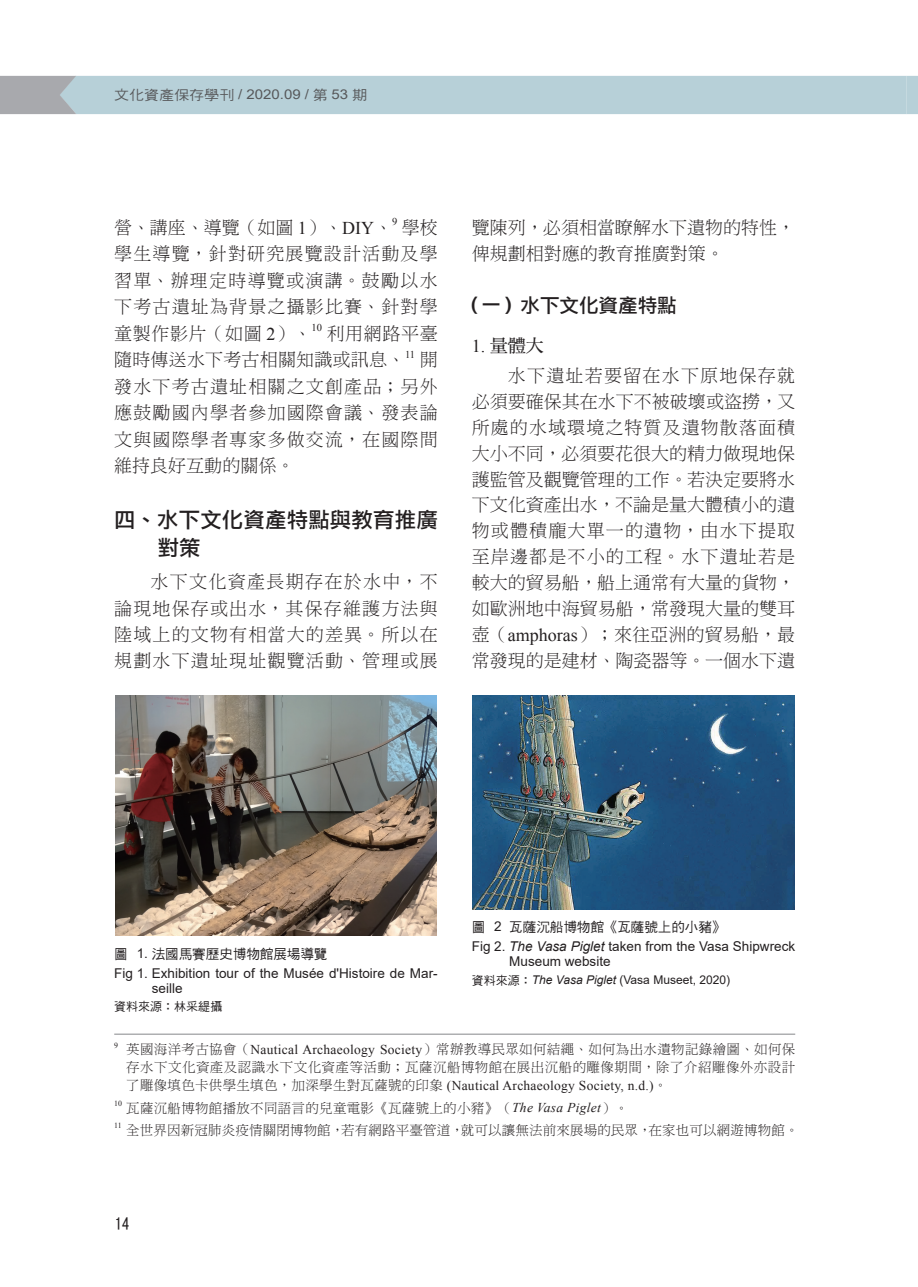
<style>
.page{position:relative;width:918px;height:1287px;background:#fff}
.page>*{position:absolute;margin:0;border:0;box-sizing:border-box;transform-origin:0 0}
.t1{font:21.3px/28px "DF Li Hei Md HK BF";letter-spacing:.015em;color:#231f20}
.t2{font:19.35px "DF Li Hei Md HK BF";color:#231f20}
.t3{font:18px/25.8px "DF Ming Std W3";letter-spacing:.065em;color:#231f20;text-align:justify}
.t4{font:18px/25.8px "DF Ming Std W3";color:#231f20}
.t5{font:18px/26.5px "DF Ming Std W3";letter-spacing:.01em;color:#231f20}
.t6{font:18px "DF Ming Std W7";color:#231f20}
.t7{font:15px "DF Li Hei Md WIN BF";color:#231f20}
.t8{font:13.5px/18px "DF Ming Std W3";letter-spacing:.025em;color:#231f20}
.t9{font:13.5px/15px "Arial";color:#231f20}
.t10{font:13.5px "Times Ext Roman";letter-spacing:.02em;color:#231f20}
.t11{font:13.5px "DF Hei Md HKP BF";color:#231f20}
.t12{font:13.5px "Arial";color:#57585a;scale:1.11 1}
.t13{font:12px "Arial";color:#231f20}
.t14{font:12px "DF Hei Md HKP BF";color:#231f20}
.t15{font:10.5px "Times Ext Roman";color:#231f20}
.t16{font:7.8px "Times Ext Roman";color:#231f20}
.s1{font-family:"DF Hei Md HKP BF"}
.s2{font-family:"Times Ext Roman"}
.s3{font-family:"Arial"}
.s4{font-style:italic}
.s5{font-family:"DF Ming Std W3"}
.s6{font-family:"Times Ext Roman";font-style:italic}
</style>
<div class="page">
<svg style="left:0;top:76px;width:917px;height:38px"></svg>
<img style="left:115px;top:695px;width:321px;height:241px">
<img style="left:472px;top:695px;width:322px;height:214px">
<hr style="left:114px;top:1034px;width:680px;height:1px;background:#939598">
<p class="t12" style="left:114px;top:85px;width:229px"><span class="s1">文化資產保存學刊</span> / 2020.09 / <span class="s1">第</span> 53 <span class="s1">期</span></p>
<p class="t3" style="left:114px;top:214px;width:279px">營、講座、導覽（如圖 <span class="s2">1</span>）、<span class="s2">DIY</span>、</p>
<p class="t15" style="left:392px;top:215px;width:7px">9</p>
<p class="t3" style="left:114px;top:214px;width:325px;line-height:26.5px;text-indent:287px">學校學生導覽，針對研究展覽設計活動及學習單、辦理定時導覽或演講。鼓勵以水下考古遺址為背景之攝影比賽、針對學童製作影片（如圖 <span class="s2">2</span>）、</p>
<p class="t15" style="left:311px;top:321px;width:12px">10</p>
<p class="t5" style="left:114px;top:320px;width:325px;text-indent:212px">利用網路平臺隨時傳送水下考古相關知識或訊息、</p>
<p class="t15" style="left:405px;top:347px;width:12px">11</p>
<p class="t3" style="left:114px;top:346px;width:325px;line-height:26.5px;text-indent:305px">開發水下考古遺址相關之文創產品；另外應鼓勵國內學者參加國際會議、發表論文與國際學者專家多做交流，在國際間維持良好互動的關係。</p>
<p class="t1" style="left:158px;top:506px;width:281px;text-indent:-43px">四、水下文化資產特點與教育推廣對策</p>
<p class="t3" style="left:114px;top:569px;width:325px;text-indent:36px">水下文化資產長期存在於水中，不論現地保存或出水，其保存維護方法與陸域上的文物有相當大的差異。所以在規劃水下遺址現址觀覽活動、管理或展</p>
<p class="t4" style="left:471px;top:214px;width:325px">覽陳列，必須相當瞭解水下遺物的特性，俾規劃相對應的教育推廣對策。</p>
<p class="t2" style="left:462px;top:296px;width:216px">（一）水下文化資產特點</p>
<p class="t6" style="left:471px;top:335px;width:73px"><span class="s2">1.</span> 量體大</p>
<p class="t3" style="left:471px;top:363px;width:325px;text-indent:36px">水下遺址若要留在水下原地保存就必須要確保其在水下不被破壞或盜撈，又所處的水域環境之特質及遺物散落面積大小不同，必須要花很大的精力做現地保護監管及觀覽管理的工作。若決定要將水下文化資產出水，不論是量大體積小的遺物或體積龐大單一的遺物，由水下提取至岸邊都是不小的工程。水下遺址若是較大的貿易船，船上通常有大量的貨物，如歐洲地中海貿易船，常發現大量的雙耳壺（<span class="s2">amphoras</span>）；來往亞洲的貿易船，最常發現的是建材、陶瓷器等。一個水下遺</p>
<p class="t11" style="left:114px;top:947px;width:215px">圖 <span class="s3">1.</span> 法國馬賽歷史博物館展場導覽</p>
<p class="t9" style="left:152px;top:965px;width:287px;text-indent:-38px">Fig 1. Exhibition tour of the Musée d'Histoire de Mar&shy;seille</p>
<p class="t14" style="left:114px;top:1000px;width:109px">資料來源：林采緹攝</p>
<p class="t11" style="left:471px;top:921px;width:255px">圖 <span class="s3">2</span> 瓦薩沉船博物館《瓦薩號上的小豬》</p>
<p class="t9" style="left:509px;top:939px;width:287px;text-indent:-38px">Fig 2. <span class="s4">The Vasa Piglet</span> taken from the Vasa Shipwreck<br>Museum website</p>
<p class="t13" style="left:471px;top:971px;width:260px"><span class="s1">資料來源：</span><span class="s4">The Vasa Piglet</span> (Vasa Museet, 2020)</p>
<p class="t16" style="left:114px;top:1040px;width:5px">9</p>
<p class="t8" style="left:126px;top:1040px;width:670px">英國海洋考古協會（<span class="s2">Nautical Archaeology Society</span>）常辦教導民眾如何結繩、如何為出水遺物記錄繪圖、如何保存水下文化資產及認識水下文化資產等活動；瓦薩沉船博物館在展出沉船的雕像期間，除了介紹雕像外亦設計</p>
<p class="t10" style="left:126px;top:1077px;width:542px"><span class="s5">了雕像填色卡供學生填色，加深學生對瓦薩號的印象</span> (Nautical Archaeology Society, n.d.)<span class="s5">。</span></p>
<p class="t16" style="left:114px;top:1098px;width:9px">10</p>
<p class="t8" style="left:126px;top:1099px;width:503px">瓦薩沉船博物館播放不同語言的兒童電影《瓦薩號上的小豬》（<span class="s6">The Vasa Piglet</span>）。</p>
<p class="t16" style="left:114px;top:1120px;width:9px">11</p>
<p class="t8" style="left:126px;top:1121px;width:673px">全世界因新冠肺炎疫情關閉博物館，若有網路平臺管道，就可以讓無法前來展場的民眾，在家也可以網遊博物館。</p>
<p class="t7" style="left:114px;top:1216px;width:16px">14</p>
</div>
